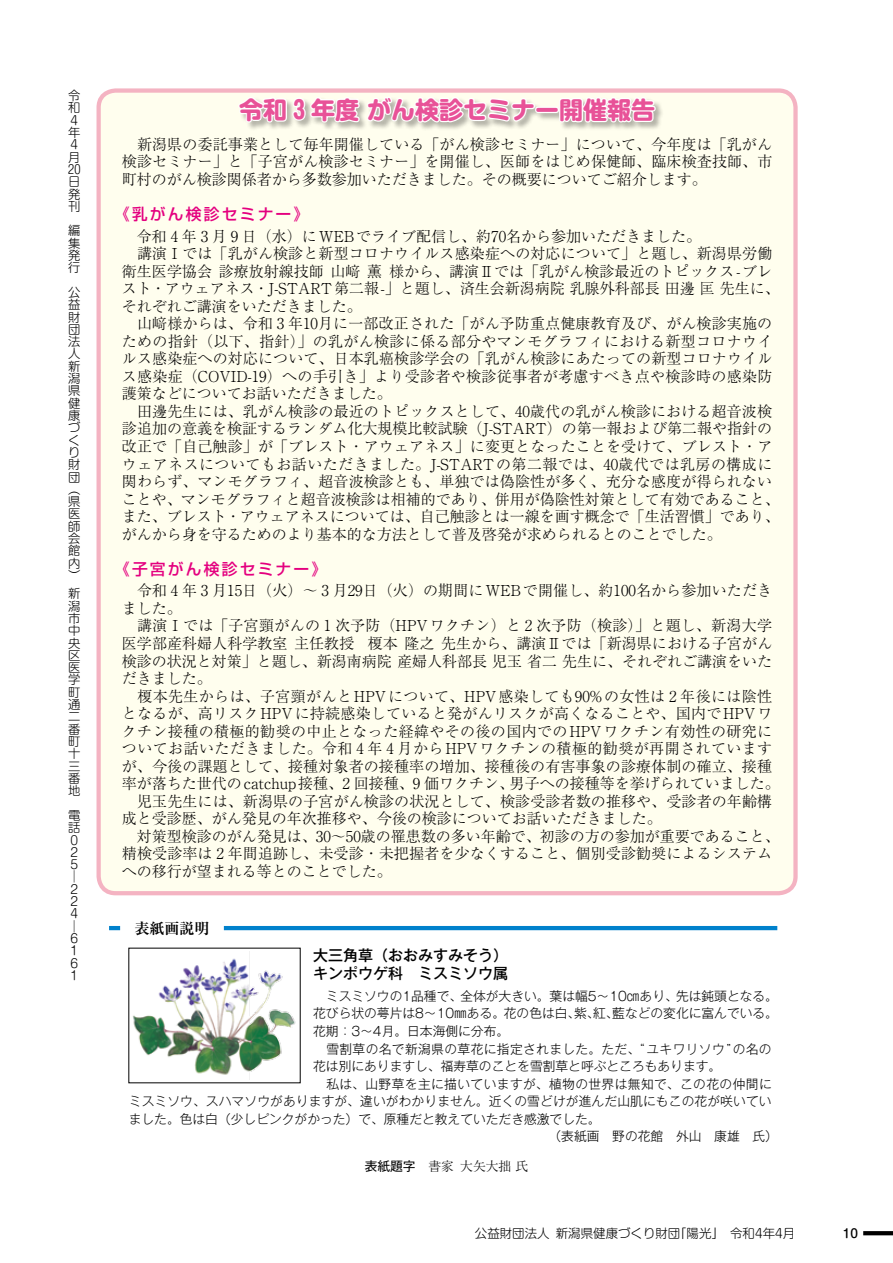
<style>
.page{position:relative;width:893px;height:1263px;background:#fff}
.page>*{position:absolute;margin:0;border:0;box-sizing:border-box;transform-origin:0 0}
.t1{font:700 24px "Shin M Go Pr 6 N";color:#e85298}
.t2{font:500 15.75px "Shin Go Pro";letter-spacing:.14em;color:#e4007f}
.t3{font:300 15px/17.5px "Ryumin Pr 6 N";letter-spacing:.01em;color:#000}
.t4{font:300 15px "Ryumin Pr 6 N";letter-spacing:.03em;color:#000}
.t5{font:500 15px/18px "Gothic MB101 Pr 6 N";color:#000}
.t6{font:700 15px "Ryumin Pr 6 N";color:#000}
.t7{font:300 12.75px/17.5px "Gothic MB101 Pr 6 N";color:#000;text-align:right}
.t8{font:300 12.75px "Gothic MB101 Pr 6 N";letter-spacing:.03em;color:#000}
.t9{font:12.75px "Gothic MB101 Pr 6 N";color:#000}
.t10{font:300 12.75px "Ryumin Pr 6 N";color:#000}
.t11{font:300 12.45px "Shin M Go Pr 6 N";color:#000}
.t12{font:300 12.3px/12.3px "Shin M Go Pr 6 N";color:#000;text-align:justify}
.t13{font:500 12px "Shin M Go Pr 6 N";color:#000}
.s1{font-family:"Ryumin Pr 6 N";font-weight:300}
</style>
<div class="page">
<svg style="left:863px;top:1231px;width:30px;height:4px"></svg>
<hr style="left:109px;top:926px;width:11px;height:4px;background:#0081cc">
<hr style="left:224px;top:926px;width:553px;height:4px;background:#0081cc">
<img style="left:132px;top:951px;width:164px;height:128px">
<div style="left:99px;top:91px;width:696px;height:802px;background:#fffeee;border-radius:17px"></div>
<div style="left:97px;top:88px;width:701px;height:807px;border:4px solid #f4b3c2;border-radius:17px"></div>
<div style="left:239px;top:97px;width:426px;height:34px;background:#000;opacity:.3"></div>
<svg style="left:238px;top:97px;width:298px;height:34px"></svg>
<div style="left:535px;top:107px;width:24px;height:6px;border:3px solid #fff;border-radius:2px"></div>
<svg style="left:558px;top:88px;width:99px;height:36px"></svg>
<p class="t12" style="left:68px;top:89px;width:13px;text-align:left">令和<br>4年<br>4月</p>
<p class="t12" style="left:68px;top:162px;width:14px">20</p>
<p class="t12" style="left:68px;top:175px;width:13px">日発刊</p>
<p class="t12" style="left:68px;top:224px;width:13px">編集発行</p>
<p class="t12" style="left:68px;top:285px;width:14px;text-align:left">公益財団法人新潟県健康づくり財団</p>
<p class="t12" style="left:68px;top:482px;width:13px">（</p>
<p class="t12" style="left:68px;top:495px;width:13px">県医師会館内</p>
<p class="t12" style="left:68px;top:568px;width:13px">）</p>
<p class="t12" style="left:68px;top:587px;width:13px">新潟市中央区医学町通二番町十三番地</p>
<p class="t12" style="left:68px;top:808px;width:13px">電話</p>
<p class="t12" style="left:68px;top:833px;width:11px">０<br>２<br>５</p>
<p class="t12" style="left:68px;top:870px;width:8px">─</p>
<p class="t12" style="left:68px;top:882px;width:11px">２<br>２<br>４</p>
<p class="t12" style="left:68px;top:919px;width:8px">─</p>
<p class="t12" style="left:68px;top:931px;width:11px;text-align:left">６<br>１<br>６<br>１</p>
<h1 class="t1" style="left:239px;top:89px;width:417px">令和 3 年度がん検診セミナー開催報告</h1>
<p class="t3" style="left:122px;top:134px;width:652px;text-align:justify">　新潟県の委託事業として毎年開催している「がん検診セミナー」について、今年度は「乳がん検診セミナー」と「子宮がん検診セミナー」を開催し、医師をはじめ保健師、臨床検査技師、市町村のがん検診関係者から多数参加いただきました。その概要についてご紹介します。</p>
<p class="t2" style="left:114px;top:201px;width:197px">《乳がん検診セミナー《</p>
<p class="t3" style="left:122px;top:226px;width:659px">　令和 4 年 3 月 9 日（水）にWEBでライブ配信し、約70名から参加いただきました。<br>　講演Ⅰでは「乳がん検診と新型コロナウイルス感染症への対応について」と題し、新潟県労働衛生医学協会診療放射線技師山﨑薫様から、講演Ⅱでは「乳がん検診最近のトピックス-ブレスト・アウェアネス・ -J START第二報」- と題し、済生会新潟病院乳腺外科部長田邊匡先生に、それぞれご講演をいただきました。<br>　山﨑様からは、令和 3 年10月に一部改正された「がん予防重点健康教育及び、がん検診実施のための指針（以下、指針）」の乳がん検診に係る部分やマンモグラフィにおける新型コロナウイルス感染症への対応について、日本乳癌検診学会の「乳がん検診にあたっての新型コロナウイルス感染症（COVID-19）への手引き」より受診者や検診従事者が考慮すべき点や検診時の感染防護策などについてお話いただきました。<br>　田邊先生には、乳がん検診の最近のトピックスとして、40歳代の乳がん検診における超音波検診追加の意義を検証するランダム化大規模比較試験（ -J START）の第一報および第二報や指針の改正で「自己触診」が「ブレスト・アウェアネス」に変更となったことを受けて、ブレスト・アウェアネスについてもお話いただきました。 -J STARTの第二報では、40歳代では乳房の構成に関わらず、マンモグラフィ、超音波検診とも、単独では偽陰性が多く、充分な感度が得られないことや、マンモグラフィと超音波検診は相補的であり、併用が偽陰性対策として有効であること、また、ブレスト・アウェアネスについては、自己触診とは一線を画す概念で「生活習慣」であり、がんから身を守るためのより基本的な方法として普及啓発が求められるとのことでした。</p>
<p class="t2" style="left:114px;top:556px;width:215px">《子宮がん検診セミナー《</p>
<p class="t3" style="left:122px;top:581px;width:652px">　令和 4 年 3 月15日（火）〜 3 月29日（火）の期間にWEBで開催し、約100名から参加いただき</p>
<p class="t3" style="left:122px;top:599px;width:61px">ました。</p>
<p class="t3" style="left:122px;top:616px;width:652px">　講演Ⅰでは「子宮頸がんの 1 次予防（HPVワクチン）と 2 次予防（検診）」と題し、新潟大学</p>
<p class="t3" style="left:368px;top:634px;width:406px">榎本隆之先生から、講演Ⅱでは「新潟県における子宮がん</p>
<p class="t3" style="left:122px;top:634px;width:234px">医学部産科婦人科学教室主任教授</p>
<p class="t3" style="left:122px;top:651px;width:652px">検診の状況と対策」と題し、新潟南病院産婦人科部長児玉省二先生に、それぞれご講演をいた</p>
<p class="t3" style="left:122px;top:669px;width:91px">だきました。</p>
<p class="t3" style="left:122px;top:686px;width:652px">　榎本先生からは、子宮頸がんとHPVについて、HPV感染しても90%の女性は 2 年後には陰性</p>
<p class="t3" style="left:122px;top:704px;width:652px">となるが、高リスクHPVに持続感染していると発がんリスクが高くなることや、国内でHPVワ</p>
<p class="t3" style="left:122px;top:721px;width:652px">クチン接種の積極的勧奨の中止となった経緯やその後の国内でのHPVワクチン有効性の研究に</p>
<p class="t4" style="left:122px;top:737px;width:652px">ついてお話いただきました。令和 4 年 4 月からHPVワクチンの積極的勧奨が再開されています</p>
<p class="t3" style="left:122px;top:756px;width:652px">が、今後の課題として、接種対象者の接種率の増加、接種後の有害事象の診療体制の確立、接種</p>
<p class="t3" style="left:510px;top:774px;width:271px">男子への接種等を挙げられていました。</p>
<p class="t3" style="left:122px;top:774px;width:659px">率が落ちた世代のcatchup接種、2 回接種、9 価ワクチン、<br>　児玉先生には、新潟県の子宮がん検診の状況として、検診受診者数の推移や、受診者の年齢構成と受診歴、がん発見の年次推移や、今後の検診についてお話いただきました。<br>　対策型検診のがん発見は、30〜50歳の罹患数の多い年齢で、初診の方の参加が重要であること、精検受診率は 2 年間追跡し、未受診・未把握者を少なくすること、個別受診勧奨によるシステムへの移行が望まれる等とのことでした。</p>
<p class="t6" style="left:134px;top:916px;width:77px">表紙画説明</p>
<p class="t5" style="left:313px;top:945px;width:196px">大三角草（おおみすみそう(キンポウゲ科　ミスミソウ属</p>
<p class="t7" style="left:313px;top:986px;width:466px">　ミスミソウの1品種で、全体が大きい。葉は幅5～10㎝あり、先は鈍頭となる。藍などの変化に富んでいる。</p>
<p class="t7" style="left:313px;top:1004px;width:307px">花びら状の萼片は8～10㎜ある。花の色は白紫、 紅、、</p>
<p class="t7" style="left:313px;top:1021px;width:197px">花期：3～4月。日本海側に分布。</p>
<p class="t8" style="left:313px;top:1038px;width:460px">　雪割草の名で新潟県の草花に指定されました。ただ、“ユキワリソウ”の名の</p>
<p class="t7" style="left:313px;top:1056px;width:409px">花は別にありますし、福寿草のことを雪割草と呼ぶところもあります。</p>
<p class="t8" style="left:313px;top:1073px;width:460px">　私は、山野草を主に描いていますが、植物の世界は無知で、この花の仲間に</p>
<p class="t7" style="left:129px;top:1091px;width:644px">ミスミソウ、スハマソウがありますが、違いがわかりません。近くの雪どけが進んだ山肌にもこの花が咲いてい</p>
<p class="t7" style="left:129px;top:1109px;width:473px">ました。色は白（少しピンクがかった）で、原種だと教えていただき感激でした。</p>
<p class="t7" style="left:548px;top:1127px;width:231px">（表紙画　野の花館　外山　康雄　氏(</p>
<p class="t10" style="left:460px;top:1156px;width:69px">大矢大拙氏</p>
<p class="t9" style="left:365px;top:1156px;width:91px">表紙題字<span class="s1">　書家</span></p>
<p class="t11" style="left:556px;top:1223px;width:126px">新潟県健康づくり財団</p>
<p class="t11" style="left:674px;top:1223px;width:123px">「陽光」　令和4年4月</p>
<p class="t11" style="left:475px;top:1223px;width:76px">公益財団法人</p>
<p class="t13" style="left:843px;top:1223px;width:17px">10</p>
</div>
